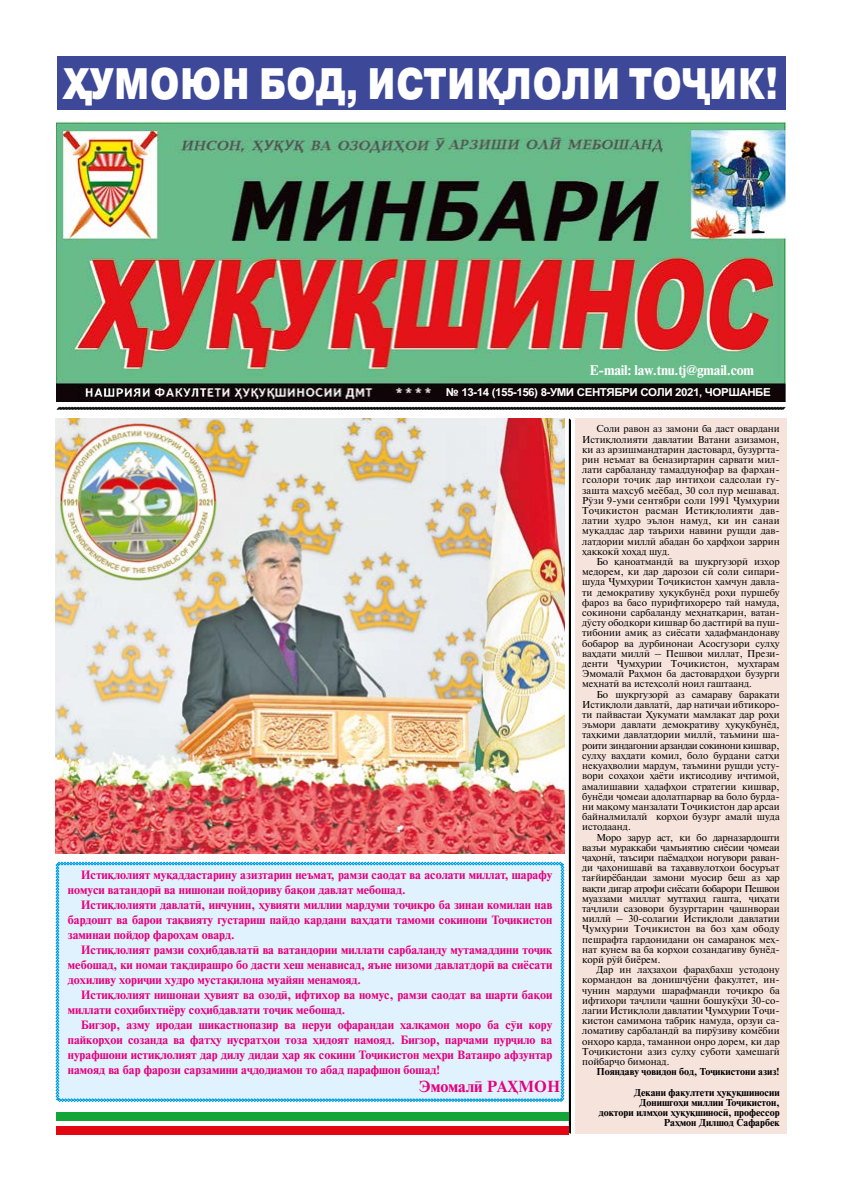
<style>
.page{position:relative;width:842px;height:1191px;background:#fff}
.page>*{position:absolute;margin:0;border:0;box-sizing:border-box;transform-origin:0 0}
.t1{font:900 44px "Pragmatica";letter-spacing:.01em;color:#fff;scale:.81 1}
.t2{font:700 16px "Newton";color:#e6007d}
.t3{font:700 14px "Newton";letter-spacing:-.02em;color:#fff}
.t4{font:700 12px/15px "Newton";color:#e6007d;text-align:justify}
.t5{font:700 11px "Arial Tj";letter-spacing:-.04em;color:#fff;scale:1.05 1}
.t6{font:10px/10.2px "Newton";color:#000;text-align:justify}
.t7{font:700 10px/10.2px "Newton";color:#000;text-align:right}
</style>
<div class="page">
<img style="left:57px;top:121px;width:728px;height:280px">
<div style="left:575px;top:418px;width:212px;height:715px;background:#f5e3dc"></div>
<svg style="left:56px;top:406px;width:730px;height:4px"></svg>
<div style="left:58px;top:57px;width:728px;height:53px;background:#3d4899"></div>
<img style="left:56px;top:418px;width:515px;height:716px">
<img style="left:57px;top:419px;width:163px;height:164px">
<div style="left:56px;top:1112px;width:513px;height:8px;background:#13a538"></div>
<div style="left:56px;top:1126px;width:513px;height:8px;background:#e30613"></div>
<h1 class="t1" style="left:63px;top:56px;width:885px">ЊУМОЮН БОД, ИСТИЌЛОЛИ ТОЉИК!</h1>
<h3 class="t3" style="left:590px;top:361px;width:166px">E-mail: law.tnu.tj@gmail.com</h3>
<p class="t5" style="left:446px;top:386px;width:311px">№ 13-14 (155-156) 8-УМИ СЕНТЯБРИ СОЛИ 2021, ЧОРШАНБЕ</p>
<p class="t4" style="left:68px;top:867px;width:486px;text-indent:13px">Истиқлолият муқаддастарину азизтарин неъмат, рамзи саодат ва асолати миллат, шарафу номуси ватандорӣ ва нишонаи пойдориву бақои давлат мебошад.</p>
<p class="t4" style="left:68px;top:897px;width:486px;text-indent:13px">Истиқлолияти давлатӣ, инчунин, ҳувияти миллии мардуми тоҷикро ба зинаи комилан нав бардошт ва барои тақвияту густариш пайдо кардани ваҳдати тамоми сокинони Тоҷикистон заминаи пойдор фароҳам овард.</p>
<p class="t4" style="left:68px;top:942px;width:486px;text-indent:13px">Истиқлолият рамзи соҳибдавлатӣ ва ватандории миллати сарбаланду мутамаддини тоҷик мебошад, ки номаи тақдирашро бо дасти хеш менависад, яъне низоми давлатдорӣ ва сиёсати дохиливу хориҷии худро мустақилона муайян менамояд.</p>
<p class="t4" style="left:68px;top:987px;width:486px;text-indent:13px">Истиқлолият нишонаи ҳувият ва озодӣ, ифтихор ва номус, рамзи саодат ва шарти бақои миллати соҳибихтиёру соҳибдавлати тоҷик мебошад.</p>
<p class="t4" style="left:68px;top:1017px;width:486px;text-indent:13px">Бигзор, азму иродаи шикастнопазир ва неруи офарандаи халқамон моро ба сўи кору пайкорҳои созанда ва фатҳу нусратҳои тоза ҳидоят намояд. Бигзор, парчами пурҷило ва нурафшони истиқлолият дар дилу дидаи ҳар як сокини Тоҷикистон меҳри Ватанро афзунтар намояд ва бар фарози сарзамини аҷдодиамон то абад парафшон бошад!</p>
<h2 class="t2" style="left:419px;top:1076px;width:143px">Эмомалї РАЊМОН</h2>
<p class="t6" style="left:582px;top:423px;width:199px;text-indent:14px">Соли равон аз замони ба даст овардани Истиќлолияти давлатии Ватани азизамон, ки аз арзишмандтарин дастовард, бузургта&shy;рин неъмат ва беназиртарин сарвати мил&shy;лати сарбаланду тамаддунофар ва фарњан&shy;гсолори тољик дар интињои садсолаи гу&shy;зашта мањсуб меёбад, 30 сол пур мешавад.<br>Рўзи 9-уми сентябри соли 1991 Љумњурии Тољикистон расман Истиќлолияти дав&shy;латии худро эълон намуд, ки ин санаи муќаддас дар таърихи навини рушди дав&shy;латдории миллї абадан бо њарфњои заррин њаккокї хоњад шуд.</p>
<p class="t6" style="left:582px;top:556px;width:199px;text-indent:14px">Бо ќаноатмандї ва шукргузорї изњор медорем, ки дар дарозои сї соли сипари&shy;шуда Љумњурии Тољикистон њамчун давла&shy;ти демокративу њуќуќбунёд роњи пуршебу фароз ва басо пурифтихореро тай намуда, сокинони сарбаланду мењнатќарин, ватан&shy;дўсту ободкори кишвар бо дастгирї ва пуш&shy;тибонии амиќ аз сиёсати њадафмандонаву бобарор ва дурбинонаи Асосгузори сулњу вањдати миллї – Пешвои миллат, Прези&shy;денти Љумњурии Тољикистон, муњтарам Эмомалї Рањмон ба дастовардњои бузурги мењнатї ва истењсолї ноил гаштаанд.</p>
<p class="t6" style="left:582px;top:689px;width:199px;text-indent:14px">Бо шукргузорї аз самараву баракати Истиќлоли давлатї, дар натиљаи ибтикоро&shy;ти пайвастаи Њукумати мамлакат дар роҳи эъмори давлати демокративу њуќуќбунёд, тањкими давлатдории миллї, таъмини ша&shy;роити зиндагонии арзандаи сокинони кишвар, сулњу вањдати комил, боло бурдани сатњи некуањволии мардум, таъмини рушди усту&shy;вори соњањои њаёти иќтисодиву иљтимої, амалишавии њадафњои стратегии кишвар, бунёди љомеаи адолатпарвар ва боло бурда&shy;ни маќому манзалати Тољикистон дар арсаи байналмилалї корњои бузург амалї шуда истодаанд.</p>
<p class="t6" style="left:582px;top:831px;width:199px;text-indent:14px">Моро зарур аст, ки бо дарназардошти вазъи мураккаби љамъиятию сиёсии љомеаи љањонї, таъсири паёмадњои ногувори раван&shy;ди љањонишавї ва тањаввулотњои босуръат таѓйирёбандаи замони муосир беш аз њар ваќти дигар атрофи сиёсати бобарори Пешвои муаззами миллат муттањид гашта, љињати таљлили сазовори бузургтарин љашнвораи миллї – 30-солагии Истиќлоли давлатии Љумњурии Тољикистон ва боз њам ободу пешрафта гардонидани он самаранок мењ&shy;нат кунем ва ба корњои созандагиву бунёд&shy;корї рўй биёрем.</p>
<p class="t6" style="left:582px;top:964px;width:199px;text-indent:14px">Дар ин лањзањои фарањбахш устодону кормандон ва донишљўёни факултет, ин&shy;чунин мардуми шарафманди тољикро ба ифтихори таљлили љашни бошукўњи 30-со&shy;лагии Истиќлоли давлатии Љумњурии Тољи&shy;кистон самимона табрик намуда, орзуи са&shy;ломативу сарбаландї ва пирўзиву комёбии онњоро карда, таманнои онро дорем, ки дар Тољикистони азиз сулњу суботи њамешагї пойбарљо бимонад.</p>
<p class="t7" style="left:596px;top:1061px;width:185px;line-height:20.4px">Пояндаву љовидон бод, Тољикистони азиз!<br>Декани факултети њуќуќшиносии</p>
<p class="t7" style="left:599px;top:1097px;width:182px">Донишгоњи миллии Тољикистон,<br>доктори илмњои њуќуќшиносї, профессор<br>Рањмон Дилшод Сафарбек</p>
</div>
